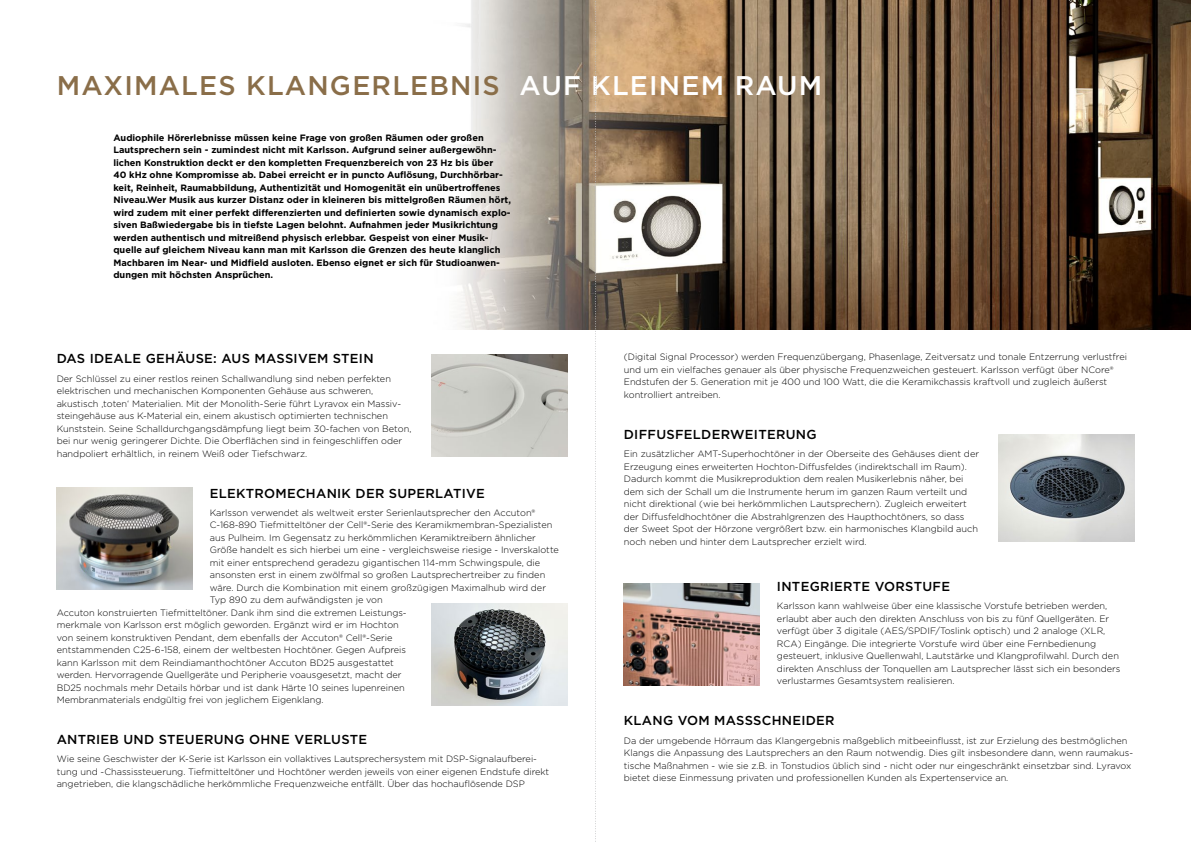
<style>
.page{position:relative;width:1191px;height:842px;background:#fff}
.page>*{position:absolute;margin:0;border:0;box-sizing:border-box;transform-origin:0 0}
.t1{font:500 27px "Gotham";letter-spacing:.045em;color:#8a6e49}
.t2{font:500 13px "Gotham";letter-spacing:.02em;color:#000}
.t3{font:300 9.2px/12.5px "Gotham";color:#000}
.t4{font:700 9.2px/12.5px "Gotham";color:#000}
.s1{color:#fff}
</style>
<div class="page">
<img style="left:457px;top:0;width:734px;height:329px">
<img style="left:431px;top:354px;width:136px;height:102px">
<img style="left:57px;top:488px;width:136px;height:102px">
<img style="left:431px;top:604px;width:136px;height:102px">
<img style="left:624px;top:583px;width:136px;height:102px">
<img style="left:998px;top:435px;width:136px;height:106px">
<svg style="left:595px;top:0;width:1px;height:842px"></svg>
<h1 class="t1" style="left:57px;top:68px;width:767px">MAXIMALES KLANGERLEBNIS <span class="s1">AUF KLEINEM RAUM</span></h1>
<p class="t4" style="left:113px;top:131px;width:399px">Audiophile Hörerlebnisse müssen keine Frage von großen Räumen oder großen Lautsprechern sein - zumindest nicht mit Karlsson. Aufgrund seiner außergewöhn&shy;lichen Konstruktion deckt er den kompletten Frequenzbereich von 23 Hz bis über<br>40 kHz ohne Kompromisse ab. Dabei erreicht er in puncto Auflösung, Durchhörbar&shy;keit, Reinheit, Raumabbildung, Authentizität und Homogenität ein unübertroffenes Niveau.Wer Musik aus kurzer Distanz oder in kleineren bis mittelgroßen Räumen hört, wird zudem mit einer perfekt differenzierten und definierten sowie dynamisch explo&shy;siven Baßwiedergabe bis in tiefste Lagen belohnt. Aufnahmen jeder Musikrichtung werden authentisch und mitreißend physisch erlebbar. Gespeist von einer Musik&shy;quelle auf gleichem Niveau kann man mit Karlsson die Grenzen des heute klanglich Machbaren im Near- und Midfield ausloten. Ebenso eignet er sich für Studioanwen&shy;dungen mit höchsten Ansprüchen.</p>
<h2 class="t2" style="left:57px;top:350px;width:318px">DAS IDEALE GEHÄUSE: AUS MASSIVEM STEIN</h2>
<p class="t3" style="left:57px;top:372px;width:356px">Der Schlüssel zu einer restlos reinen Schallwandlung sind neben perfekten elektrischen und mechanischen Komponenten Gehäuse aus schweren, akustisch ‚toten‘ Materialien. Mit der Monolith-Serie führt Lyravox ein Massiv&shy;steingehäuse aus K-Material ein, einem akustisch optimierten technischen Kunststein. Seine Schalldurchgangsdämpfung liegt beim 30-fachen von Beton, bei nur wenig geringerer Dichte. Die Oberflächen sind in feingeschliffen oder handpoliert erhältlich, in reinem Weiß oder Tiefschwarz.</p>
<h2 class="t2" style="left:210px;top:484px;width:276px">ELEKTROMECHANIK DER SUPERLATIVE</h2>
<p class="t3" style="left:210px;top:506px;width:327px">Karlsson verwendet als weltweit erster Serienlautsprecher den Accuton®</p>
<p class="t3" style="left:210px;top:518px;width:344px">C-168-890 Tiefmitteltöner der Cell®-Serie des Keramikmembran-Spezialisten</p>
<p class="t3" style="left:210px;top:531px;width:328px">aus Pulheim. Im Gegensatz zu herkömmlichen Keramiktreibern ähnlicher</p>
<p class="t3" style="left:210px;top:543px;width:350px">Größe handelt es sich hierbei um eine - vergleichsweise riesige - Inverskalotte</p>
<p class="t3" style="left:210px;top:556px;width:332px">mit einer entsprechend geradezu gigantischen 114-mm Schwingspule, die</p>
<p class="t3" style="left:210px;top:568px;width:337px">ansonsten erst in einem zwölfmal so großen Lautsprechertreiber zu finden</p>
<p class="t3" style="left:210px;top:581px;width:338px">wäre. Durch die Kombination mit einem großzügigen Maximalhub wird der</p>
<p class="t3" style="left:210px;top:593px;width:174px">Typ 890 zu dem aufwändigsten je von</p>
<p class="t3" style="left:57px;top:606px;width:351px">Accuton konstruierten Tiefmitteltöner. Dank ihm sind die extremen Leistungs-</p>
<p class="t3" style="left:57px;top:618px;width:344px">merkmale von Karlsson erst möglich geworden. Ergänzt wird er im Hochton</p>
<p class="t3" style="left:57px;top:631px;width:337px">von seinem konstruktiven Pendant, dem ebenfalls der Accuton® Cell®-Serie</p>
<p class="t3" style="left:57px;top:643px;width:351px">entstammenden C25-6-158, einem der weltbesten Hochtöner. Gegen Aufpreis</p>
<p class="t3" style="left:57px;top:656px;width:339px">kann Karlsson mit dem Reindiamanthochtöner Accuton BD25 ausgestattet</p>
<p class="t3" style="left:57px;top:668px;width:346px">werden. Hervorragende Quellgeräte und Peripherie voausgesetzt, macht der</p>
<p class="t3" style="left:57px;top:681px;width:349px">BD25 nochmals mehr Details hörbar und ist dank Härte 10 seines lupenreinen</p>
<p class="t3" style="left:57px;top:693px;width:268px">Membranmaterials endgültig frei von jeglichem Eigenklang.</p>
<h2 class="t2" style="left:57px;top:731px;width:312px">ANTRIEB UND STEUERUNG OHNE VERLUSTE</h2>
<p class="t3" style="left:57px;top:753px;width:494px">Wie seine Geschwister der K-Serie ist Karlsson ein vollaktives Lautsprechersystem mit DSP-Signalaufberei&shy;tung und -Chassissteuerung. Tiefmitteltöner und Hochtöner werden jeweils von einer eigenen Endstufe direkt angetrieben, die klangschädliche herkömmliche Frequenzweiche entfällt. Über das hochauflösende DSP</p>
<p class="t3" style="left:624px;top:351px;width:505px">(Digital Signal Processor) werden Frequenzübergang, Phasenlage, Zeitversatz und tonale Entzerrung verlustfrei und um ein vielfaches genauer als über physische Frequenzweichen gesteuert. Karlsson verfügt über NCore® Endstufen der 5. Generation mit je 400 und 100 Watt, die die Keramikchassis kraftvoll und zugleich äußerst kontrolliert antreiben.</p>
<h2 class="t2" style="left:624px;top:426px;width:194px">DIFFUSFELDERWEITERUNG</h2>
<p class="t3" style="left:624px;top:447px;width:357px">Ein zusätzlicher AMT-Superhochtöner in der Oberseite des Gehäuses dient der Erzeugung eines erweiterten Hochton-Diffusfeldes (indirektschall im Raum).<br>Dadurch kommt die Musikreproduktion dem realen Musikerlebnis näher, bei dem sich der Schall um die Instrumente herum im ganzen Raum verteilt und nicht direktional (wie bei herkömmlichen Lautsprechern). Zugleich erweitert der Diffusfeldhochtöner die Abstrahlgrenzen des Haupthochtöners, so dass der Sweet Spot der Hörzone vergrößert bzw. ein harmonisches Klangbild auch noch neben und hinter dem Lautsprecher erzielt wird.</p>
<h2 class="t2" style="left:777px;top:578px;width:175px">INTEGRIERTE VORSTUFE</h2>
<p class="t3" style="left:777px;top:600px;width:345px">Karlsson kann wahlweise über eine klassische Vorstufe betrieben werden, erlaubt aber auch den direkten Anschluss von bis zu fünf Quellgeräten. Er verfügt über 3 digitale (AES/SPDIF/Toslink optisch) und 2 analoge (XLR, RCA) Eingänge. Die integrierte Vorstufe wird über eine Fernbedienung gesteuert, inklusive Quellenwahl, Lautstärke und Klangprofilwahl. Durch den direkten Anschluss der Tonquellen am Lautsprecher lässt sich ein besonders verlustarmes Gesamtsystem realisieren.</p>
<h2 class="t2" style="left:624px;top:712px;width:212px">KLANG VOM MASSSCHNEIDER</h2>
<p class="t3" style="left:624px;top:734px;width:511px">Da der umgebende Hörraum das Klangergebnis maßgeblich mitbeeinflusst, ist zur Erzielung des bestmöglichen Klangs die Anpassung des Lautsprechers an den Raum notwendig. Dies gilt insbesondere dann, wenn raumakus&shy;tische Maßnahmen - wie sie z.B. in Tonstudios üblich sind - nicht oder nur eingeschränkt einsetzbar sind. Lyravox bietet diese Einmessung privaten und professionellen Kunden als Expertenservice an.</p>
</div>
